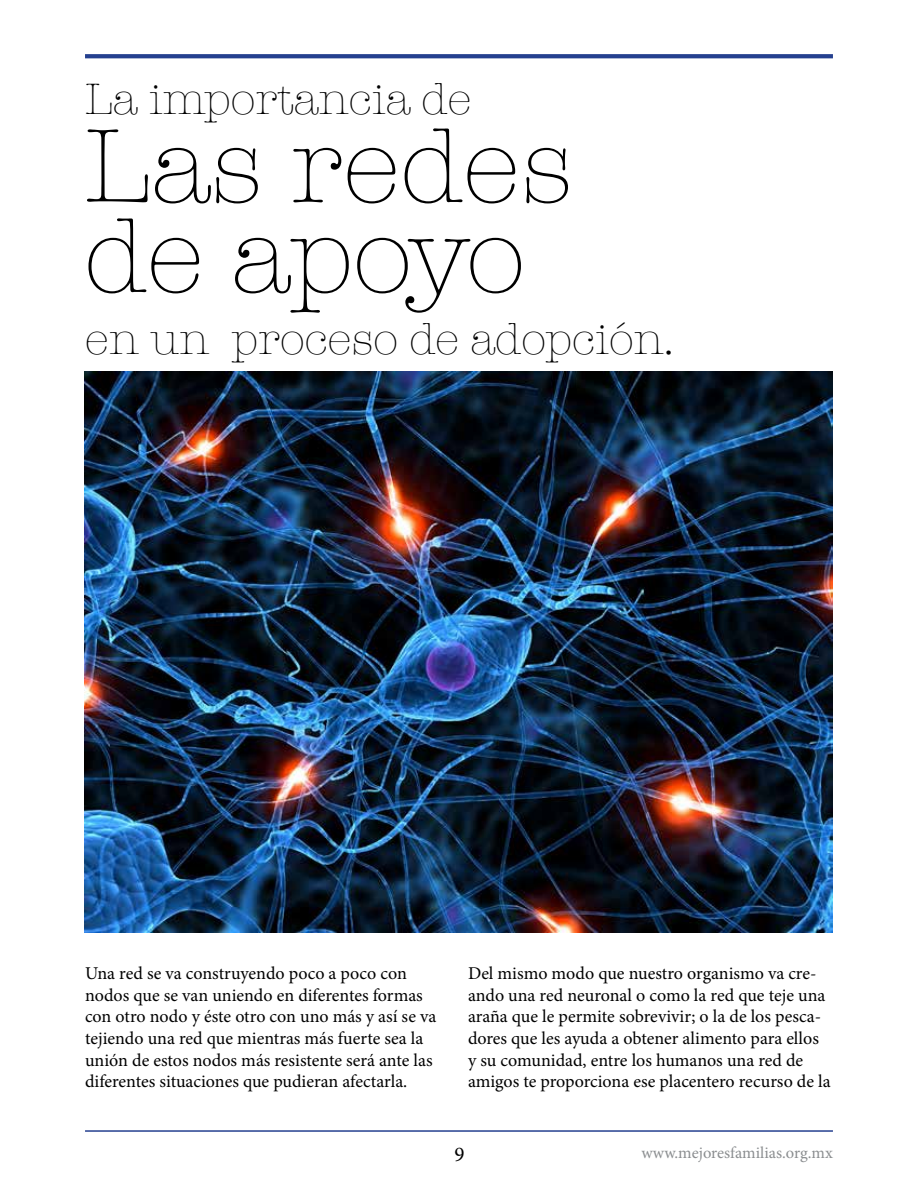
<style>
.page{position:relative;width:918px;height:1188px;background:#fff}
.page>*{position:absolute;margin:0;border:0;box-sizing:border-box;transform-origin:0 0}
.t1{font:300 108px/90px "American Typewriter";color:#000}
.t2{font:300 45px "American Typewriter";color:#000}
.t3{font:21px "Minion Pro";color:#000}
.t4{font:18px/21.6px "Minion Pro";color:#000}
.t5{font:16.5px "Minion Pro";color:#8b8e90}
</style>
<div class="page">
<hr style="left:85px;top:1130px;width:748px;height:2px;background:#25408f">
<svg style="left:85px;top:54px;width:748px;height:4px;fill:#25408f"></svg>
<img style="left:84px;top:372px;width:748px;height:561px">
<h2 class="t2" style="left:85px;top:66px;width:388px">La importancia de</h2>
<h1 class="t1" style="left:84px;top:117px;width:491px">Las redes de apoyo</h1>
<h2 class="t2" style="left:85px;top:307px;width:590px">en un proceso de adopción.</h2>
<p class="t4" style="left:85px;top:963px;width:353px">Una red se va construyendo poco a poco con nodos que se van uniendo en diferentes formas con otro nodo y éste otro con uno más y así se va tejiendo una red que mientras más fuerte sea la unión de estos nodos más resistente será ante las diferentes situaciones que pudieran afectarla.</p>
<p class="t4" style="left:468px;top:963px;width:364px">Del mismo modo que nuestro organismo va cre&shy;ando una red neuronal o como la red que teje una araña que le permite sobrevivir; o la de los pesca&shy;dores que les ayuda a obtener alimento para ellos y su comunidad, entre los humanos una red de amigos te proporciona ese placentero recurso de la</p>
<p class="t3" style="left:454px;top:1140px;width:12px">9</p>
<p class="t5" style="left:641px;top:1141px;width:193px">www.mejoresfamilias.org.mx</p>
</div>
